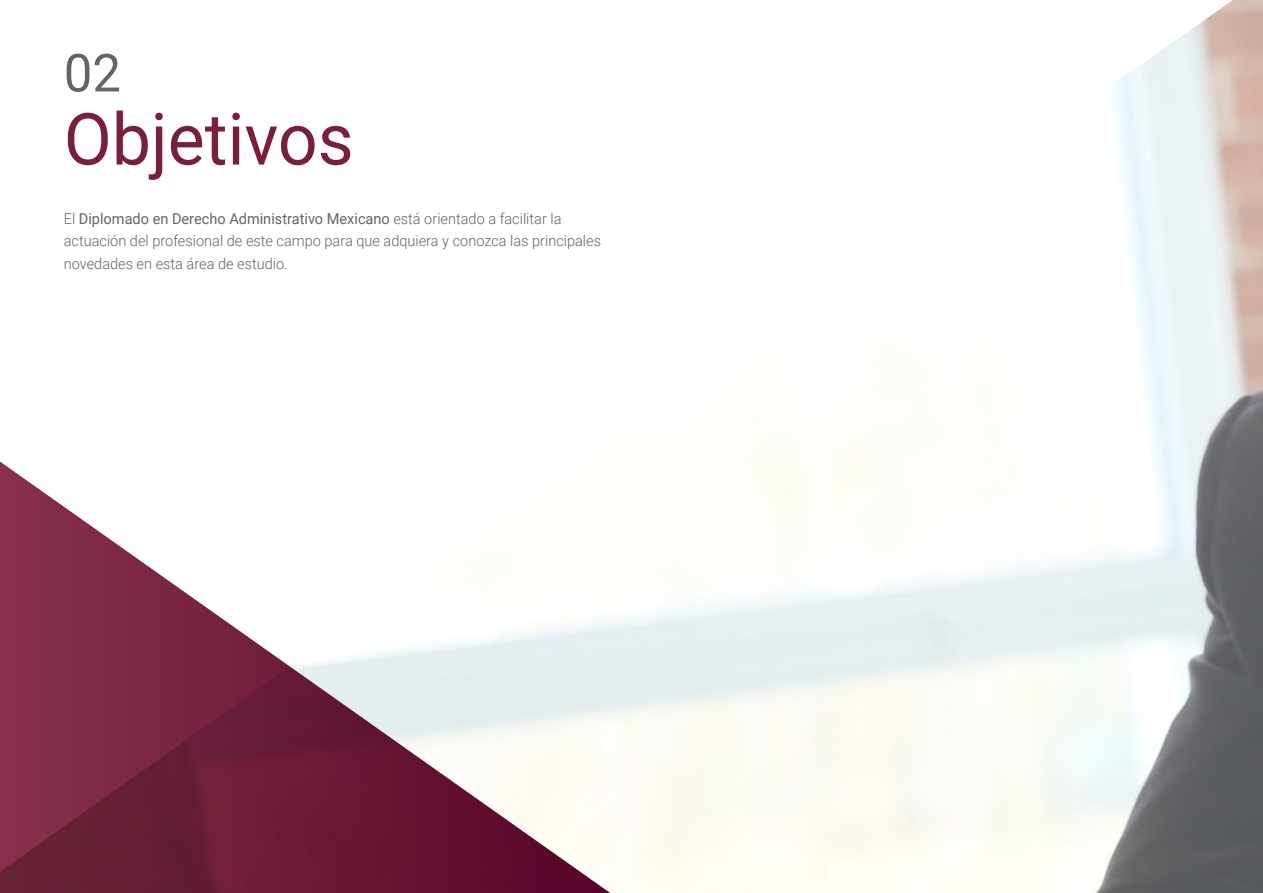
<style>
.page{position:relative;width:1263px;height:893px;background:#fff}
.page>*{position:absolute;margin:0;border:0;box-sizing:border-box;transform-origin:0 0}
.t1{font:72px "Roboto";color:#791e3c}
.t2{font:52.5px "Roboto";color:#61646a}
.t3{font:300 15px/22.5px "Roboto";color:#61646a}
.s1{font-weight:400}
</style>
<div class="page">
<img style="left:640px;top:0;width:623px;height:893px">
<svg style="left:0;top:461px;width:640px;height:432px"></svg>
<h2 class="t2" style="left:64px;top:36px;width:59px">02</h2>
<h1 class="t1" style="left:64px;top:89px;width:291px">Objetivos</h1>
<p class="t3" style="left:64px;top:207px;width:539px">El <span class="s1">Diplomado en Derecho Administrativo Mexicano</span> está orientado a facilitar la actuación del profesional de este campo para que adquiera y conozca las principales novedades en esta área de estudio.</p>
</div>
